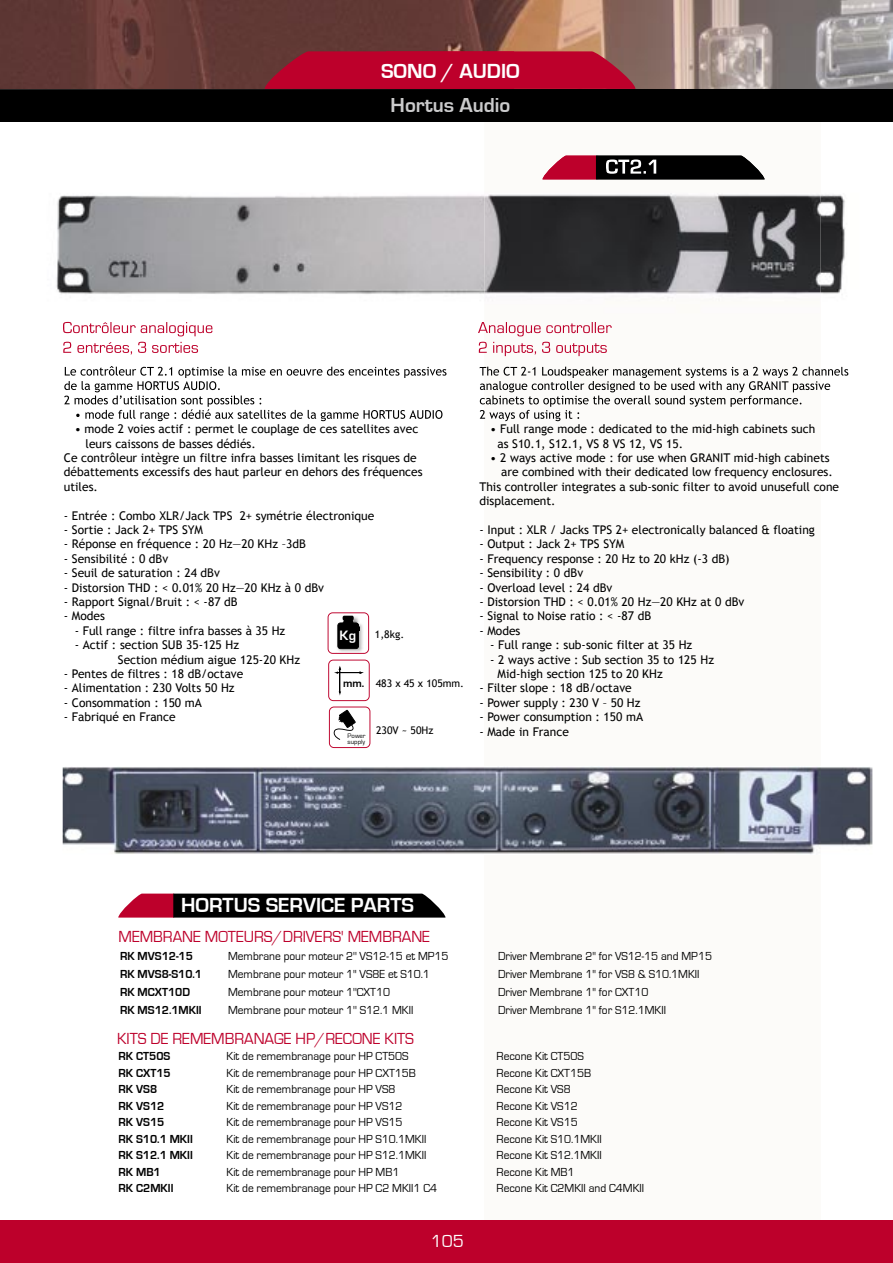
<style>
.page{position:relative;width:893px;height:1263px;background:#fff}
.page>*{position:absolute;margin:0;border:0;box-sizing:border-box;transform-origin:0 0}
.t1{font:700 21px "Eurostile";color:#fff}
.t2{font:700 21px "Eurostile";color:#cbcbcc}
.t3{font:18px "Eurostile";color:#fff}
.t4{font:16.5px "Eurostile";color:#bd002b;scale:.95 1}
.t5{font:700 13.95px "Eurostile";color:#fff}
.t6{font:12px/14.4px "Trebuchet MS";color:#000}
.t7{font:12px "Eurostile";color:#000;scale:.95 1}
.t8{font:700 12px "Eurostile";color:#000;scale:.95 1}
.t9{font:10.5px "Trebuchet MS";color:#000}
.t10{font:6.75px/5.7px "Eurostile";color:#000}
.s1{font-family:"Eurostile";font-weight:700;font-size:11.55px}
</style>
<div class="page">
<div style="left:485px;top:53px;width:336px;height:1190px;background:#fcfbf9"></div>
<div style="left:0;top:1221px;width:893px;height:42px;background:#bd002b"></div>
<img style="left:56px;top:195px;width:429px;height:227px">
<img style="left:821px;top:194px;width:24px;height:173px">
<img style="left:485px;top:179px;width:336px;height:243px">
<img style="left:65px;top:366px;width:382px;height:12px">
<img style="left:64px;top:381px;width:156px;height:11px">
<img style="left:64px;top:395px;width:197px;height:12px">
<img style="left:64px;top:409px;width:379px;height:12px">
<img style="left:63px;top:322px;width:149px;height:14px">
<img style="left:63px;top:342px;width:135px;height:12px">
<img style="left:479px;top:367px;width:370px;height:11px">
<img style="left:485px;top:367px;width:336px;height:11px">
<img style="left:480px;top:381px;width:351px;height:11px">
<img style="left:485px;top:381px;width:336px;height:11px">
<img style="left:485px;top:395px;width:316px;height:12px">
<svg style="left:480px;top:395px;width:5px;height:26px"></svg>
<img style="left:485px;top:410px;width:94px;height:11px">
<img style="left:478px;top:322px;width:7px;height:14px">
<img style="left:485px;top:322px;width:127px;height:14px">
<img style="left:479px;top:342px;width:6px;height:14px">
<img style="left:485px;top:342px;width:122px;height:14px">
<img style="left:542px;top:155px;width:54px;height:24px">
<img style="left:596px;top:155px;width:169px;height:24px">
<img style="left:606px;top:159px;width:50px;height:15px">
<img style="left:0;top:0;width:893px;height:89px">
<div style="left:0;top:89px;width:893px;height:33px;background:#000"></div>
<svg style="left:265px;top:51px;width:370px;height:38px;background:#b5082e"></svg>
<img style="left:63px;top:767px;width:422px;height:87px">
<img style="left:821px;top:767px;width:51px;height:79px">
<img style="left:485px;top:767px;width:336px;height:87px">
<svg style="left:118px;top:893px;width:327px;height:24px;background:#2e151a"></svg>
<svg style="left:328px;top:612px;width:41px;height:42px"></svg>
<svg style="left:328px;top:660px;width:42px;height:88px"></svg>
<h1 class="t1" style="left:381px;top:60px;width:140px">SONO / AUDIO</h1>
<h1 class="t2" style="left:391px;top:94px;width:121px">Hortus Audio</h1>
<p class="t6" style="left:75px;top:422px;width:345px">• mode 2 voies actif : permet le couplage de ces satellites avec</p>
<p class="t6" style="left:86px;top:436px;width:172px">leurs caissons de basses dédiés.</p>
<p class="t6" style="left:64px;top:451px;width:354px">Ce contrôleur intègre un filtre infra basses limitant les risques de</p>
<p class="t6" style="left:64px;top:465px;width:360px">débattements excessifs des haut parleur en dehors des fréquences</p>
<p class="t6" style="left:64px;top:479px;width:36px">utiles.</p>
<p class="t6" style="left:64px;top:508px;width:312px">- Entrée : Combo XLR/Jack TPS 2+ symétrie électronique</p>
<p class="t6" style="left:64px;top:523px;width:141px">- Sortie : Jack 2+ TPS SYM</p>
<p class="t6" style="left:64px;top:537px;width:243px">- Réponse en fréquence : 20 Hz—20 KHz –3dB</p>
<p class="t6" style="left:64px;top:551px;width:106px">- Sensibilité : 0 dBv</p>
<p class="t6" style="left:64px;top:566px;width:158px">- Seuil de saturation : 24 dBv</p>
<p class="t6" style="left:64px;top:580px;width:262px">- Distorsion THD : &lt; 0.01% 20 Hz—20 KHz à 0 dBv</p>
<p class="t6" style="left:64px;top:595px;width:175px">- Rapport Signal/Bruit : &lt; -87 dB</p>
<p class="t6" style="left:64px;top:609px;width:43px">- Modes</p>
<p class="t6" style="left:75px;top:623px;width:212px">- Full range : filtre infra basses à 35 Hz</p>
<p class="t6" style="left:118px;top:638px;width:184px;text-indent:-43px">- Actif : section SUB 35-125 Hz<br>Section médium aigue 125-20 KHz</p>
<p class="t6" style="left:64px;top:667px;width:181px">- Pentes de filtres : 18 dB/octave</p>
<p class="t6" style="left:64px;top:681px;width:172px">- Alimentation : 230 Volts 50 Hz</p>
<p class="t6" style="left:64px;top:695px;width:140px">- Consommation : 150 mA</p>
<p class="t6" style="left:64px;top:710px;width:113px">- Fabriqué en France</p>
<p class="t5" style="left:340px;top:627px;width:18px">Kg</p>
<p class="t9" style="left:375px;top:628px;width:31px">1,8kg.</p>
<p class="t9" style="left:343px;top:677px;width:123px"><span class="s1">mm.</span> 483 x 45 x 105mm.</p>
<p class="t9" style="left:376px;top:724px;width:59px">230V ~ 50Hz</p>
<p class="t10" style="left:348px;top:733px;width:19px">Power supply</p>
<p class="t6" style="left:497px;top:422px;width:319px;text-indent:-7px">• Full range mode : dedicated to the mid-high cabinets such as S10.1, S12.1, VS 8 VS 12, VS 15.</p>
<p class="t6" style="left:490px;top:451px;width:341px">• 2 ways active mode : for use when GRANIT mid-high cabinets</p>
<p class="t6" style="left:501px;top:465px;width:333px">are combined with their dedicated low frequency enclosures.</p>
<p class="t6" style="left:479px;top:479px;width:361px">This controller integrates a sub-sonic filter to avoid unusefull cone</p>
<p class="t6" style="left:479px;top:494px;width:78px">displacement.</p>
<p class="t6" style="left:479px;top:523px;width:337px">- Input : XLR / Jacks TPS 2+ electronically balanced &amp; floating</p>
<p class="t6" style="left:479px;top:537px;width:147px">- Output : Jack 2+ TPS SYM</p>
<p class="t6" style="left:479px;top:551px;width:252px">- Frequency response : 20 Hz to 20 kHz (-3 dB)</p>
<p class="t6" style="left:479px;top:566px;width:105px">- Sensibility : 0 dBv</p>
<p class="t6" style="left:479px;top:580px;width:134px">- Overload level : 24 dBv</p>
<p class="t6" style="left:479px;top:595px;width:266px">- Distorsion THD : &lt; 0.01% 20 Hz—20 KHz at 0 dBv</p>
<p class="t6" style="left:479px;top:609px;width:173px">- Signal to Noise ratio : &lt; -87 dB</p>
<p class="t6" style="left:479px;top:623px;width:43px">- Modes</p>
<p class="t6" style="left:490px;top:638px;width:203px">- Full range : sub-sonic filter at 35 Hz</p>
<p class="t6" style="left:497px;top:652px;width:218px;text-indent:-7px">- 2 ways active : Sub section 35 to 125 Hz<br>Mid-high section 125 to 20 KHz</p>
<p class="t6" style="left:479px;top:681px;width:154px">- Filter slope : 18 dB/octave</p>
<p class="t6" style="left:479px;top:695px;width:163px">- Power supply : 230 V – 50 Hz</p>
<p class="t6" style="left:479px;top:710px;width:165px">- Power consumption : 150 mA</p>
<p class="t6" style="left:479px;top:724px;width:91px">- Made in France</p>
<h1 class="t1" style="left:181px;top:893px;width:235px">HORTUS SERVICE PARTS</h1>
<h3 class="t4" style="left:119px;top:928px;width:329px">MEMBRANE MOTEURS/DRIVERS' MEMBRANE</h3>
<p class="t8" style="left:120px;top:949px;width:78px">RK MVS12-15</p>
<p class="t7" style="left:228px;top:949px;width:234px">Membrane pour moteur 2'' VS12-15 et MP15</p>
<p class="t7" style="left:498px;top:949px;width:227px">Driver Membrane 2" for VS12-15 and MP15</p>
<p class="t8" style="left:120px;top:967px;width:88px">RK MVS8-S10.1</p>
<p class="t7" style="left:228px;top:967px;width:214px">Membrane pour moteur 1" VS8E et S10.1</p>
<p class="t7" style="left:498px;top:967px;width:214px">Driver Membrane 1" for VS8 &amp; S10.1MKII</p>
<p class="t8" style="left:120px;top:986px;width:75px">RK MCXT10D</p>
<p class="t7" style="left:228px;top:986px;width:172px">Membrane pour moteur 1''CXT10</p>
<p class="t7" style="left:498px;top:986px;width:160px">Driver Membrane 1" for CXT10</p>
<p class="t8" style="left:120px;top:1004px;width:87px">RK MS12.1MKII</p>
<p class="t7" style="left:228px;top:1004px;width:197px">Membrane pour moteur 1'' S12.1 MKII</p>
<p class="t7" style="left:498px;top:1004px;width:178px">Driver Membrane 1" for S12.1MKII</p>
<h3 class="t4" style="left:117px;top:1030px;width:314px">KITS DE REMEMBRANAGE HP/RECONE KITS</h3>
<p class="t8" style="left:119px;top:1049px;width:56px">RK CT50S</p>
<p class="t7" style="left:227px;top:1050px;width:193px">Kit de remembranage pour HP CT50S</p>
<p class="t7" style="left:497px;top:1050px;width:93px">Recone Kit CT50S</p>
<p class="t8" style="left:119px;top:1066px;width:56px">RK CXT15</p>
<p class="t7" style="left:227px;top:1066px;width:201px">Kit de remembranage pour HP CXT15B</p>
<p class="t7" style="left:497px;top:1066px;width:101px">Recone Kit CXT15B</p>
<p class="t8" style="left:119px;top:1082px;width:42px">RK VS8</p>
<p class="t7" style="left:227px;top:1083px;width:179px">Kit de remembranage pour HP VS8</p>
<p class="t7" style="left:497px;top:1083px;width:79px">Recone Kit VS8</p>
<p class="t8" style="left:119px;top:1099px;width:50px">RK VS12</p>
<p class="t7" style="left:227px;top:1099px;width:187px">Kit de remembranage pour HP VS12</p>
<p class="t7" style="left:497px;top:1099px;width:87px">Recone Kit VS12</p>
<p class="t8" style="left:119px;top:1115px;width:50px">RK VS15</p>
<p class="t7" style="left:227px;top:1116px;width:187px">Kit de remembranage pour HP VS15</p>
<p class="t7" style="left:497px;top:1116px;width:87px">Recone Kit VS15</p>
<p class="t8" style="left:119px;top:1132px;width:80px">RK S10.1 MKII</p>
<p class="t7" style="left:227px;top:1132px;width:212px">Kit de remembranage pour HP S10.1MKII</p>
<p class="t7" style="left:497px;top:1132px;width:112px">Recone Kit S10.1MKII</p>
<p class="t8" style="left:119px;top:1148px;width:80px">RK S12.1 MKII</p>
<p class="t7" style="left:227px;top:1149px;width:212px">Kit de remembranage pour HP S12.1MKII</p>
<p class="t7" style="left:497px;top:1149px;width:112px">Recone Kit S12.1MKII</p>
<p class="t8" style="left:119px;top:1165px;width:46px">RK MB1</p>
<p class="t7" style="left:227px;top:1165px;width:183px">Kit de remembranage pour HP MB1</p>
<p class="t7" style="left:497px;top:1165px;width:84px">Recone Kit MB1</p>
<p class="t8" style="left:119px;top:1181px;width:59px">RK C2MKII</p>
<p class="t7" style="left:227px;top:1182px;width:223px">Kit de remembranage pour HP C2 MKII1 C4</p>
<p class="t7" style="left:497px;top:1182px;width:157px">Recone Kit C2MKII and C4MKII</p>
<h2 class="t3" style="left:431px;top:1231px;width:35px">105</h2>
</div>
